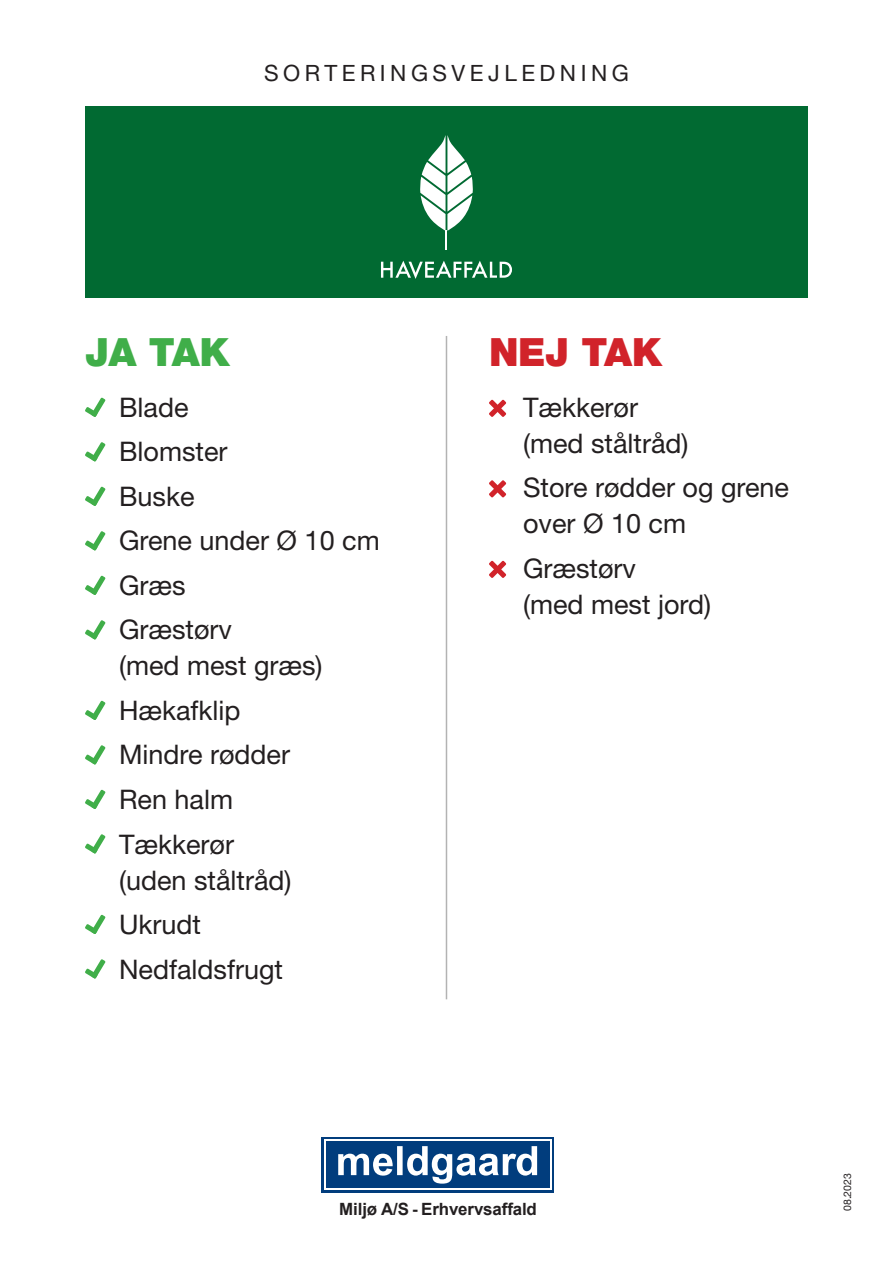
<style>
.page{position:relative;width:893px;height:1263px;background:#fff}
.page>*{position:absolute;margin:0;border:0;box-sizing:border-box;transform-origin:0 0}
.t1{font:900 39px "Helvetica Neue";letter-spacing:-.01em;color:#d1232a}
.t2{font:900 39px "Helvetica Neue";color:#40ae49}
.t3{font:27px/36px "Helvetica Neue";color:#231f20}
.t4{font:22.5px "Helvetica Neue";letter-spacing:.2em;color:#231f20}
.t5{font:700 16.95px "Arial";letter-spacing:-.005em;color:#231f20}
.t6{font:10.5px "Helvetica Neue";color:#231f20}
</style>
<div class="page">
<div style="left:85px;top:106px;width:723px;height:192px;background:#016a32"></div>
<svg style="left:381px;top:261px;width:131px;height:18px"></svg>
<svg style="left:420px;top:135px;width:53px;height:115px"></svg>
<svg style="left:85px;top:397px;width:21px;height:20px"></svg>
<svg style="left:85px;top:442px;width:21px;height:20px"></svg>
<svg style="left:85px;top:486px;width:21px;height:20px"></svg>
<svg style="left:85px;top:531px;width:21px;height:20px"></svg>
<svg style="left:85px;top:575px;width:21px;height:20px"></svg>
<svg style="left:85px;top:620px;width:21px;height:20px"></svg>
<svg style="left:85px;top:701px;width:21px;height:19px"></svg>
<svg style="left:85px;top:745px;width:21px;height:20px"></svg>
<svg style="left:85px;top:790px;width:21px;height:19px"></svg>
<svg style="left:85px;top:834px;width:21px;height:20px"></svg>
<svg style="left:85px;top:915px;width:21px;height:19px"></svg>
<svg style="left:85px;top:959px;width:21px;height:20px"></svg>
<svg style="left:489px;top:400px;width:17px;height:17px"></svg>
<svg style="left:489px;top:480px;width:17px;height:17px"></svg>
<svg style="left:489px;top:561px;width:17px;height:17px"></svg>
<hr style="left:446px;top:336px;width:1px;height:663px;background:#b3b3b3">
<div style="left:322px;top:1137px;width:232px;height:55px;background:#013d7d"></div>
<svg style="left:324px;top:1139px;width:228px;height:51px"></svg>
<div style="left:326px;top:1142px;width:223px;height:46px;background:#013d7d"></div>
<svg style="left:338px;top:1146px;width:199px;height:37px"></svg>
<p class="t4" style="left:264px;top:60px;width:366px">SORTERINGSVEJLEDNING</p>
<p class="t2" style="left:85px;top:329px;width:146px">JA TAK</p>
<p class="t3" style="left:119px;top:389px;width:71px">Blade</p>
<p class="t3" style="left:119px;top:433px;width:110px">Blomster</p>
<p class="t3" style="left:119px;top:478px;width:77px">Buske</p>
<p class="t3" style="left:119px;top:522px;width:262px">Grene under Ø 10 cm</p>
<p class="t3" style="left:119px;top:567px;width:68px">Græs</p>
<p class="t3" style="left:119px;top:611px;width:205px">Græstørv<br>(med mest græs)</p>
<p class="t3" style="left:119px;top:692px;width:123px">Hækafklip</p>
<p class="t3" style="left:119px;top:736px;width:173px">Mindre rødder</p>
<p class="t3" style="left:119px;top:781px;width:116px">Ren halm</p>
<p class="t3" style="left:119px;top:825px;width:174px">Tækkerør (uden ståltråd)</p>
<p class="t3" style="left:119px;top:906px;width:84px">Ukrudt</p>
<p class="t3" style="left:119px;top:950px;width:165px">Nedfaldsfrugt</p>
<p class="t1" style="left:489px;top:329px;width:175px">NEJ TAK</p>
<p class="t3" style="left:523px;top:389px;width:167px">Tækkerør (med ståltråd)</p>
<p class="t3" style="left:523px;top:469px;width:268px">Store rødder og grene over Ø 10 cm</p>
<p class="t3" style="left:523px;top:550px;width:190px">Græstørv<br>(med mest jord)</p>
<p class="t5" style="left:339px;top:1197px;width:199px">Miljø A/S - Erhvervsaffald</p>
<p class="t6" style="left:841px;top:1211px;width:39px;rotate:-90deg">08.2023</p>
</div>
